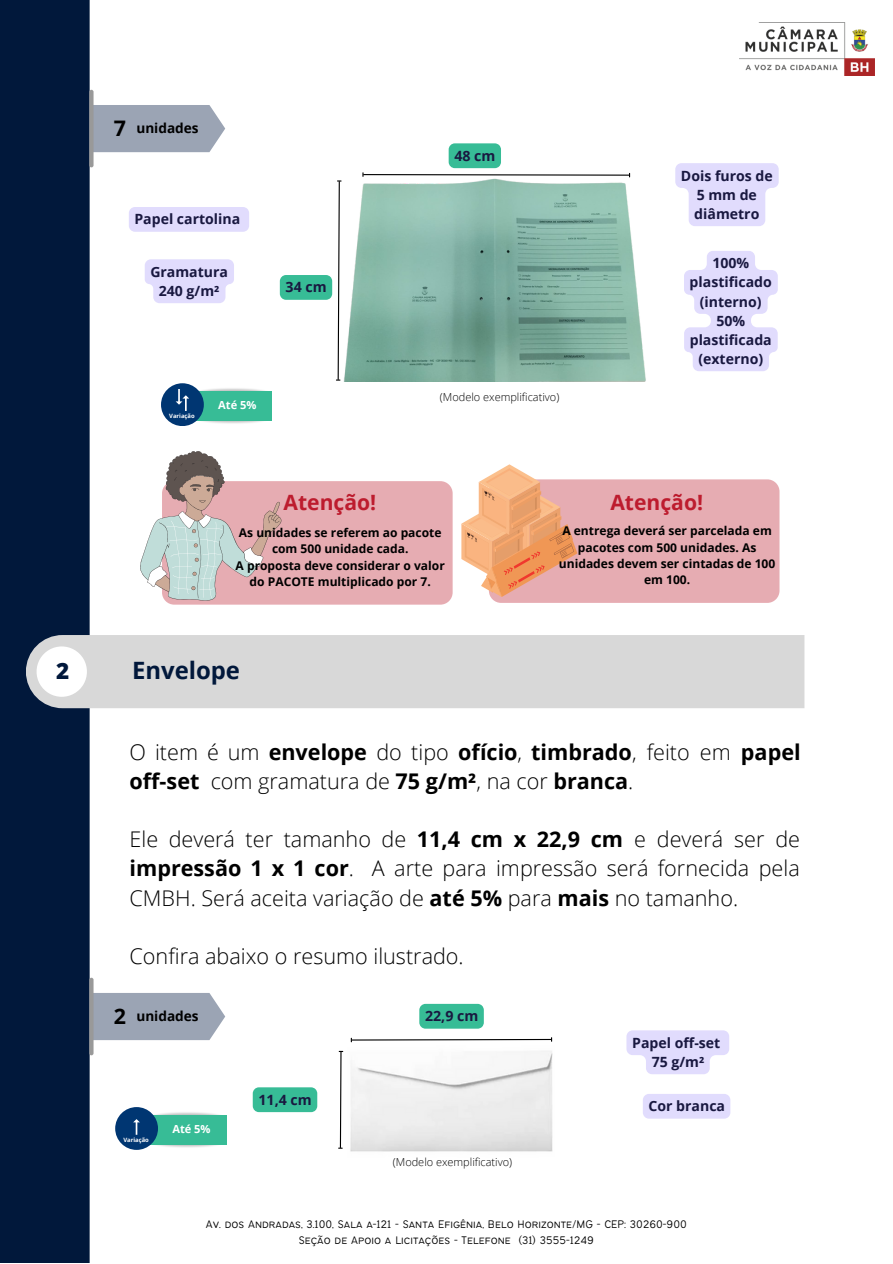
<style>
.page{position:relative;width:893px;height:1264px;background:#fff}
.page>*{position:absolute;margin:0;border:0;box-sizing:border-box;transform-origin:0 0}
.t1{font:700 23.85px "Open Sans";color:#01183b}
.t2{font:800 22.5px "Open Sans";color:#01183b}
.t3{font:300 21.6px/29.2px "Open Sans";color:#000;text-align:justify}
.t4{font:700 21.6px/29.2px "Open Sans";color:#000}
.t5{font:700 21.45px "Open Sans";color:#000}
.t6{font:700 21.15px "Open Sans";color:#bd1c2e}
.t7{font:700 14.1px/19px "Open Sans";color:#191840;text-align:center}
.t8{font:700 13.65px "Open Sans";color:#000}
.t9{font:700 12px/16.2px "Open Sans";color:#000;text-align:center}
.t10{font:300 12px "Bantayog";color:#000}
.t11{font:700 11.1px "Open Sans";color:#fff}
.t12{font:300 10.95px "Open Sans";color:#000}
.t13{font:700 5.85px "Open Sans";color:#fff}
.s1{font-weight:300}
.s2{font-weight:700}
</style>
<div class="page">
<div style="left:0;top:0;width:90px;height:1262px;background:#01183b"></div>
<div style="left:93px;top:105px;width:132px;height:47px;background:#9ba4b4"></div>
<svg style="left:89px;top:90px;width:4px;height:77px"></svg>
<div style="left:162px;top:481px;width:290px;height:123px;background:#e6acb2;border-radius:12px"></div>
<svg style="left:140px;top:451px;width:141px;height:150px"></svg>
<div style="left:489px;top:479px;width:290px;height:124px;background:#e6acb2;border-radius:12px"></div>
<svg style="left:461px;top:464px;width:116px;height:133px"></svg>
<img style="left:191px;top:420px;width:81px;height:5px">
<div style="left:192px;top:391px;width:80px;height:29px;background:#37bc96"></div>
<div style="left:161px;top:383px;width:43px;height:43px;background:#003672;border-radius:50%"></div>
<svg style="left:176px;top:389px;width:13px;height:21px"></svg>
<div style="left:26px;top:635px;width:778px;height:73px;background:#d8d8d8"></div>
<svg style="left:35px;top:646px;width:53px;height:50px"></svg>
<img style="left:338px;top:1051px;width:215px;height:101px">
<svg style="left:350px;top:1037px;width:202px;height:5px"></svg>
<svg style="left:338px;top:1050px;width:5px;height:98px"></svg>
<div style="left:253px;top:1087px;width:64px;height:25px;background:#37bc96"></div>
<svg style="left:93px;top:992px;width:132px;height:48px;background:#a2aab9"></svg>
<svg style="left:89px;top:977px;width:4px;height:78px"></svg>
<img style="left:145px;top:1136px;width:82px;height:12px">
<img style="left:147px;top:1109px;width:80px;height:13px">
<div style="left:147px;top:1114px;width:79px;height:30px;background:#37bc96"></div>
<div style="left:115px;top:1107px;width:43px;height:42px;background:#003672;border-radius:50%"></div>
<svg style="left:133px;top:1119px;width:7px;height:15px"></svg>
<img style="left:739px;top:22px;width:135px;height:53px">
<img style="left:341px;top:175px;width:305px;height:206px">
<div style="left:129px;top:207px;width:120px;height:25px;background:#e1dcfd"></div>
<svg style="left:145px;top:259px;width:89px;height:44px;background:#e3dffd"></svg>
<svg style="left:675px;top:163px;width:103px;height:63px"></svg>
<svg style="left:684px;top:251px;width:93px;height:120px"></svg>
<svg style="left:419px;top:1003px;width:65px;height:25px;background:#42bf9c"></svg>
<svg style="left:626px;top:1030px;width:103px;height:44px"></svg>
<div style="left:643px;top:1094px;width:87px;height:24px;background:#e1dcfd"></div>
<svg style="left:362px;top:143px;width:268px;height:34px"></svg>
<svg style="left:280px;top:180px;width:61px;height:201px"></svg>
<p class="t2" style="left:56px;top:655px;width:15px">2</p>
<p class="t5" style="left:114px;top:113px;width:14px">7</p>
<p class="t8" style="left:136px;top:118px;width:64px">unidades</p>
<p class="t7" style="left:134px;top:209px;width:107px">Papel cartolina</p>
<p class="t7" style="left:150px;top:262px;width:79px">Gramatura<br>240 g/m²</p>
<p class="t7" style="left:285px;top:277px;width:43px">34 cm</p>
<p class="t13" style="left:169px;top:412px;width:27px">Variação</p>
<p class="t11" style="left:218px;top:397px;width:40px">Até 5%</p>
<p class="t7" style="left:454px;top:146px;width:43px">48 cm</p>
<p class="t12" style="left:440px;top:389px;width:121px">(Modelo exemplificativo)</p>
<p class="t7" style="left:681px;top:166px;width:93px">Dois furos de<br>5 mm de diâmetro</p>
<p class="t7" style="left:689px;top:253px;width:84px">100% plastificado (interno)</p>
<p class="t7" style="left:689px;top:311px;width:83px">50% plastificada (externo)</p>
<p class="t6" style="left:283px;top:487px;width:94px">Atenção!</p>
<p class="t9" style="left:239px;top:524px;width:204px">As unidades se referem ao pacote com 500 unidade cada.</p>
<p class="t9" style="left:235px;top:557px;width:211px">A proposta deve considerar o valor do PACOTE multiplicado por 7.</p>
<p class="t1" style="left:132px;top:653px;width:109px">Envelope</p>
<p class="t6" style="left:610px;top:487px;width:94px">Atenção!</p>
<p class="t9" style="left:559px;top:522px;width:218px">A entrega deverá ser parcelada em pacotes com 500 unidades. As unidades devem ser cintadas de 100 em 100.</p>
<p class="t4" style="left:129px;top:736px;width:672px"><span class="s1">O item é um</span> envelope <span class="s1">do tipo</span> ofício<span class="s1">,</span> timbrado<span class="s1">, feito em</span> papel off-set <span class="s1">com gramatura de</span> 75 g/m²<span class="s1">, na cor</span> branca<span class="s1">.</span></p>
<p class="t3" style="left:129px;top:824px;width:672px">Ele deverá ter tamanho de <span class="s2">11,4 cm x 22,9 cm</span> e deverá ser de <span class="s2">impressão 1 x 1 cor</span>. A arte para impressão será fornecida pela CMBH. Será aceita variação de <span class="s2">até 5%</span> para <span class="s2">mais</span> no tamanho.</p>
<p class="t3" style="left:129px;top:941px;width:336px">Confira abaixo o resumo ilustrado.</p>
<p class="t5" style="left:114px;top:1001px;width:14px">2</p>
<p class="t8" style="left:136px;top:1006px;width:64px">unidades</p>
<p class="t7" style="left:425px;top:1006px;width:55px">22,9 cm</p>
<p class="t13" style="left:123px;top:1135px;width:27px">Variação</p>
<p class="t11" style="left:172px;top:1121px;width:40px">Até 5%</p>
<p class="t7" style="left:258px;top:1089px;width:55px">11,4 cm</p>
<p class="t12" style="left:393px;top:1154px;width:121px">(Modelo exemplificativo)</p>
<p class="t7" style="left:632px;top:1032px;width:90px">Papel off-set</p>
<p class="t7" style="left:651px;top:1051px;width:54px">75 g/m²</p>
<p class="t7" style="left:648px;top:1096px;width:78px">Cor branca</p>
<p class="t10" style="left:206px;top:1219px;width:482px">Av. dos Andradas, 3.100, Sala a-121 - Santa Efigênia, Belo Horizonte/MG - CEP: 30260-900</p>
<p class="t10" style="left:299px;top:1235px;width:297px">Seção de Apoio a Licitações - Telefone (31) 3555-1249</p>
</div>
